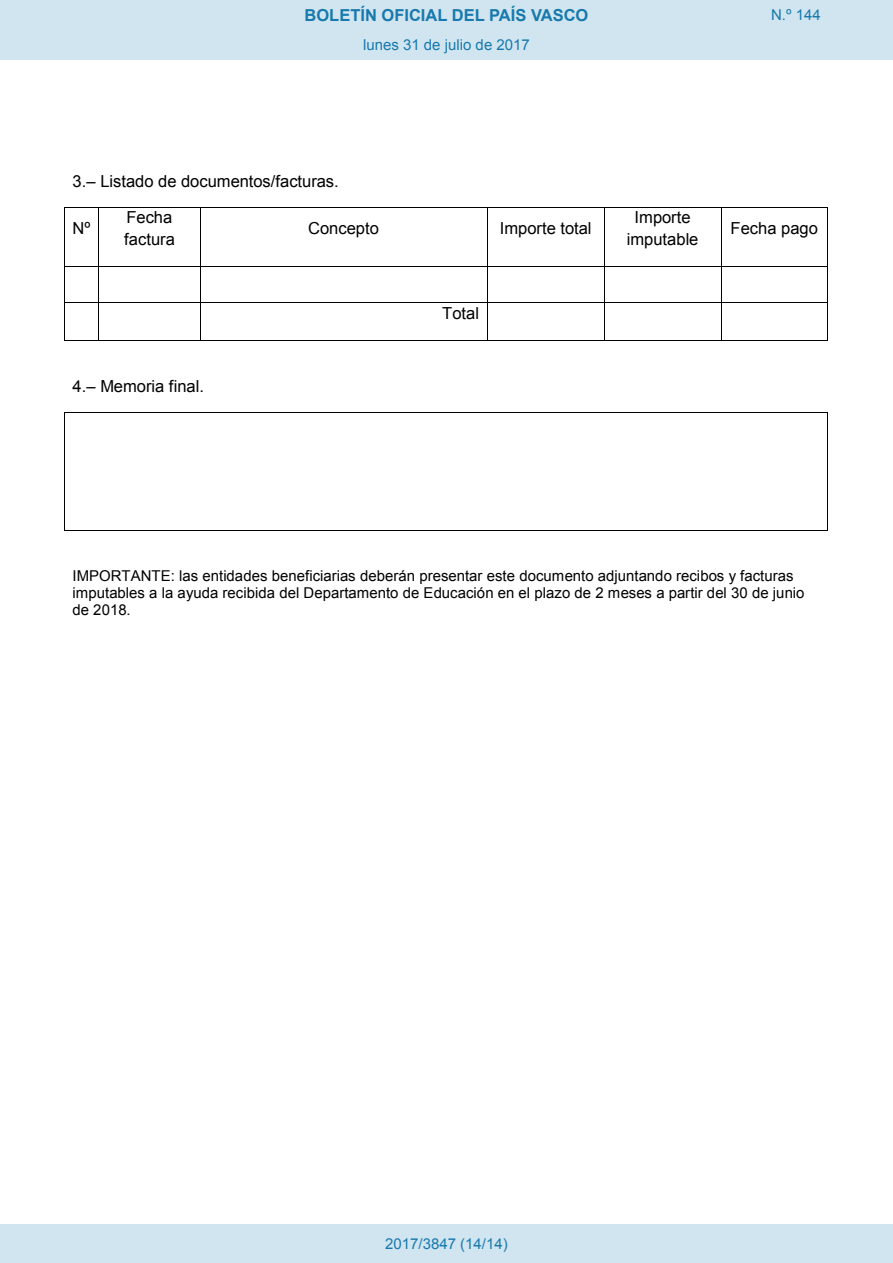
<style>
.page{position:relative;width:893px;height:1263px;background:#fff}
.page>*{position:absolute;margin:0;border:0;box-sizing:border-box;transform-origin:0 0}
.t1{font:16.5px/21.8px "Arial";color:#000}
.t2{font:700 16.5px "Arial";color:#1879ad}
.t3{font:15px/17.2px "Arial";color:#000}
.Paginacion_Centro{font:15px "Arial";color:#1879ad}
</style>
<div class="page">
<hr style="left:65px;top:207px;width:33px;height:1px;background:#000">
<hr style="left:99px;top:207px;width:101px;height:1px;background:#000">
<hr style="left:201px;top:207px;width:286px;height:1px;background:#000">
<hr style="left:488px;top:207px;width:116px;height:1px;background:#000">
<hr style="left:604px;top:207px;width:117px;height:1px;background:#000">
<hr style="left:721px;top:207px;width:106px;height:1px;background:#000">
<hr style="left:64px;top:208px;width:1px;height:58px;background:#000">
<hr style="left:98px;top:208px;width:1px;height:58px;background:#000">
<hr style="left:200px;top:208px;width:1px;height:58px;background:#000">
<hr style="left:487px;top:208px;width:1px;height:58px;background:#000">
<hr style="left:604px;top:208px;width:1px;height:58px;background:#000">
<hr style="left:721px;top:208px;width:1px;height:58px;background:#000">
<hr style="left:827px;top:208px;width:1px;height:58px;background:#000">
<hr style="left:65px;top:266px;width:33px;height:1px;background:#000">
<hr style="left:99px;top:266px;width:101px;height:1px;background:#000">
<hr style="left:201px;top:266px;width:286px;height:1px;background:#000">
<hr style="left:488px;top:266px;width:116px;height:1px;background:#000">
<hr style="left:604px;top:266px;width:117px;height:1px;background:#000">
<hr style="left:721px;top:266px;width:106px;height:1px;background:#000">
<hr style="left:64px;top:267px;width:1px;height:36px;background:#000">
<hr style="left:98px;top:267px;width:1px;height:36px;background:#000">
<hr style="left:200px;top:267px;width:1px;height:36px;background:#000">
<hr style="left:487px;top:267px;width:1px;height:36px;background:#000">
<hr style="left:604px;top:267px;width:1px;height:36px;background:#000">
<hr style="left:721px;top:267px;width:1px;height:36px;background:#000">
<hr style="left:827px;top:267px;width:1px;height:36px;background:#000">
<hr style="left:65px;top:303px;width:33px;height:1px;background:#000">
<hr style="left:99px;top:303px;width:101px;height:1px;background:#000">
<hr style="left:201px;top:303px;width:286px;height:1px;background:#000">
<hr style="left:488px;top:303px;width:116px;height:1px;background:#000">
<hr style="left:604px;top:303px;width:117px;height:1px;background:#000">
<hr style="left:721px;top:303px;width:106px;height:1px;background:#000">
<hr style="left:64px;top:303px;width:1px;height:37px;background:#000">
<hr style="left:65px;top:340px;width:33px;height:1px;background:#000">
<hr style="left:98px;top:303px;width:1px;height:37px;background:#000">
<hr style="left:99px;top:340px;width:101px;height:1px;background:#000">
<hr style="left:200px;top:303px;width:1px;height:37px;background:#000">
<hr style="left:201px;top:340px;width:286px;height:1px;background:#000">
<hr style="left:487px;top:303px;width:1px;height:37px;background:#000">
<hr style="left:488px;top:340px;width:116px;height:1px;background:#000">
<hr style="left:604px;top:303px;width:1px;height:37px;background:#000">
<hr style="left:604px;top:340px;width:117px;height:1px;background:#000">
<hr style="left:721px;top:303px;width:1px;height:37px;background:#000">
<hr style="left:721px;top:340px;width:106px;height:1px;background:#000">
<hr style="left:827px;top:303px;width:1px;height:37px;background:#000">
<hr style="left:65px;top:412px;width:762px;height:1px;background:#000">
<hr style="left:64px;top:413px;width:1px;height:118px;background:#000">
<hr style="left:65px;top:531px;width:762px;height:1px;background:#000">
<hr style="left:827px;top:413px;width:1px;height:118px;background:#000">
<div style="left:0;top:0;width:893px;height:60px;background:#d0e5f0"></div>
<div style="left:0;top:1225px;width:893px;height:38px;background:#d0e5f0"></div>
<p class="t2" style="left:305px;top:4px;width:285px">BOLETÍN OFICIAL DEL PAÍS VASCO</p>
<p class="Paginacion_Centro" style="left:771px;top:5px;width:51px">N.º 144</p>
<p class="Paginacion_Centro" style="left:363px;top:35px;width:168px">lunes 31 de julio de 2017</p>
<p class="t1" style="left:73px;top:170px;width:268px">3.– Listado de documentos/facturas.</p>
<p class="t1" style="left:73px;top:217px;width:19px">Nº</p>
<p class="t1" style="left:124px;top:207px;width:52px">Fecha factura</p>
<p class="t1" style="left:308px;top:217px;width:72px">Concepto</p>
<p class="t1" style="left:500px;top:217px;width:93px">Importe total</p>
<p class="t1" style="left:627px;top:207px;width:73px;text-align:center">Importe imputable</p>
<p class="t1" style="left:731px;top:217px;width:89px">Fecha pago</p>
<p class="t1" style="left:73px;top:375px;width:133px">4.– Memoria final.</p>
<p class="t1" style="left:442px;top:302px;width:38px">Total</p>
<p class="t3" style="left:73px;top:567px;width:733px">IMPORTANTE: las entidades beneficiarias deberán presentar este documento adjuntando recibos y facturas imputables a la ayuda recibida del Departamento de Educación en el plazo de 2 meses a partir del 30 de junio de 2018.</p>
<p class="Paginacion_Centro" style="left:385px;top:1234px;width:124px">2017/3847 (14/14)</p>
</div>
